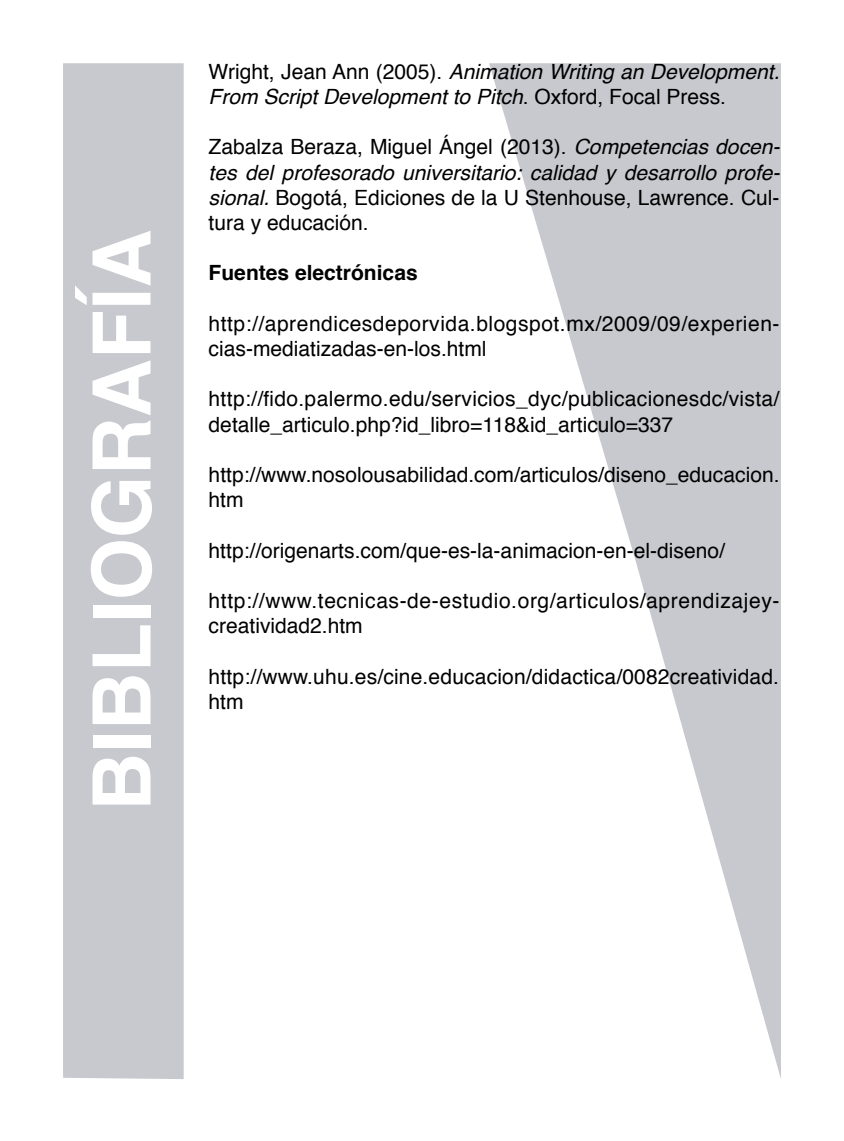
<style>
.page{position:relative;width:844px;height:1141px;background:#fff}
.page>*{position:absolute;margin:0;border:0;box-sizing:border-box;transform-origin:0 0}
.t1{font:700 80.5px "Helvetica";color:#fff}
.t2{font:21px/25.2px "Helvetica";color:#000}
.t3{font:italic 21px/25.2px "Helvetica";color:#000}
.t4{font:21px/25.2px "Helvetica";letter-spacing:.025em;color:#000}
.t5{font:21px/25.2px "Helvetica";letter-spacing:.03em;color:#000}
.t6{font:700 21px "Helvetica";color:#000}
.s1{font-style:normal}
.s2{font-style:italic}
</style>
<div class="page">
<svg style="left:489px;top:63px;width:291px;height:1012px"></svg>
<div style="left:63px;top:63px;width:121px;height:1016px;background:#c7c9ce"></div>
<h1 class="t1" style="left:57px;top:811px;width:583px;rotate:-90deg">BIBLIOGRAFÍA</h1>
<p class="t3" style="left:208px;top:59px;width:572px"><span class="s1">Wright, Jean Ann (2005).</span> Animation Writing an Development.<br>From Script Development to Pitch<span class="s1">. Oxford, Focal Press.</span></p>
<p class="t2" style="left:208px;top:135px;width:572px;text-align:justify">Zabalza Beraza, Miguel Ángel (2013). <span class="s2">Competencias docen&shy;tes del profesorado universitario: calidad y desarrollo profe&shy;sional.</span> Bogotá, Ediciones de la U Stenhouse, Lawrence. Cul&shy;tura y educación.</p>
<p class="t6" style="left:208px;top:256px;width:210px">Fuentes electrónicas</p>
<p class="t4" style="left:208px;top:311px;width:572px">http://aprendicesdeporvida.blogspot.mx/2009/09/experien&shy;cias-mediatizadas-en-los.html</p>
<p class="t2" style="left:208px;top:387px;width:572px">http://fido.palermo.edu/servicios_dyc/publicacionesdc/vista/ detalle_articulo.php?id_libro=118&amp;id_articulo=337</p>
<p class="t2" style="left:208px;top:463px;width:572px">http://www.nosolousabilidad.com/articulos/diseno_educacion. htm</p>
<p class="t2" style="left:208px;top:538px;width:517px">http://origenarts.com/que-es-la-animacion-en-el-diseno/</p>
<p class="t5" style="left:208px;top:589px;width:572px">http://www.tecnicas-de-estudio.org/articulos/aprendizajey&shy;creatividad2.htm</p>
<p class="t2" style="left:208px;top:664px;width:572px">http://www.uhu.es/cine.educacion/didactica/0082creatividad. htm</p>
</div>
